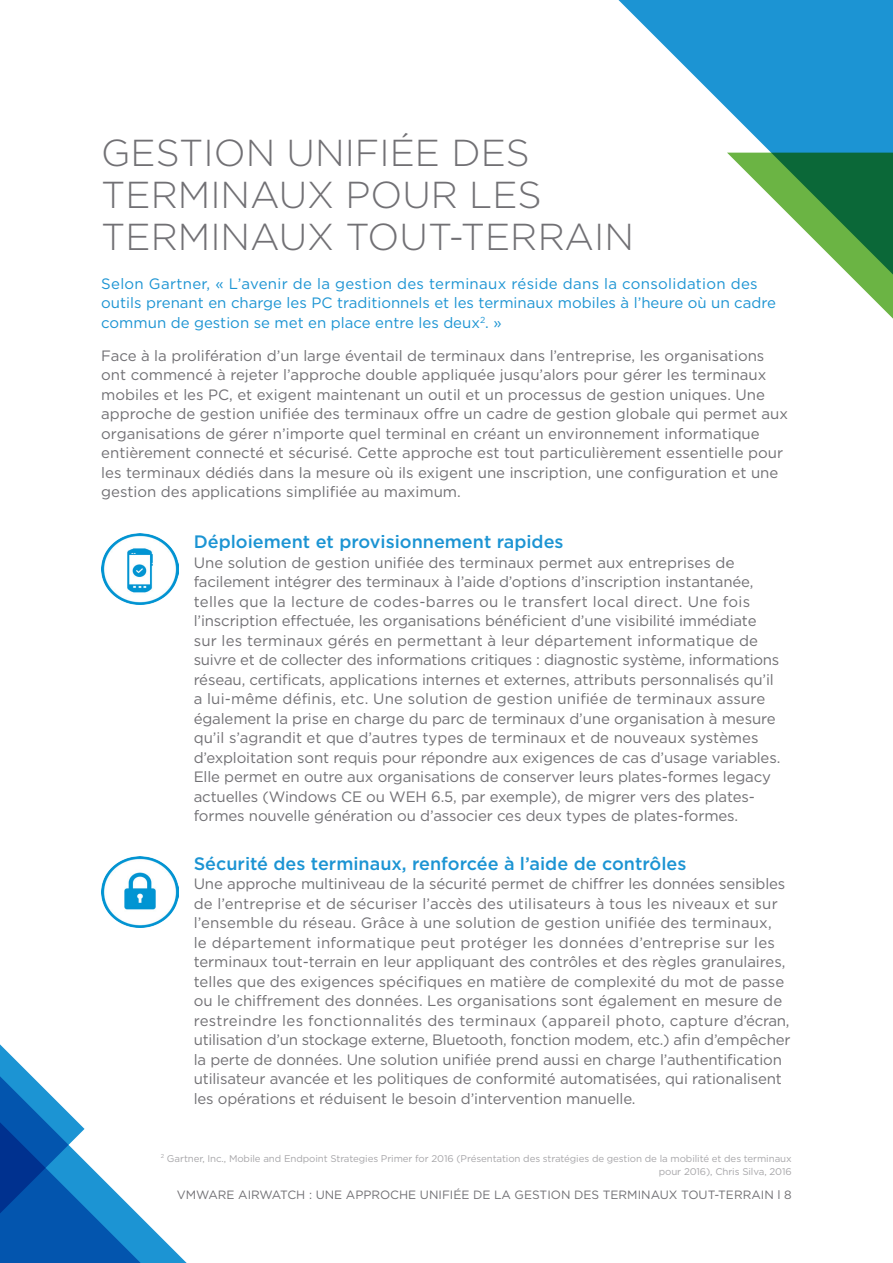
<style>
.page{position:relative;width:893px;height:1263px;background:#fff}
.page>*{position:absolute;margin:0;border:0;box-sizing:border-box;transform-origin:0 0}
.t1{font:300 37.5px/42px "Gotham";color:#717074}
.subhead{font:500 18px "Gotham";color:#1c94d3}
.body{font:15px/19.5px "Gotham";letter-spacing:-.005em;color:#717074}
.body-2{font:15px/19.5px "Gotham";color:#1c94d3}
.body-3{font:12px "Gotham";color:#717074}
.body-4{font:9.75px/13.5px "Gotham";letter-spacing:-.01em;color:#a7a6a9;text-align:right}
</style>
<div class="page">
<svg style="left:618px;top:0;width:275px;height:153px;fill:#1c94d3"></svg>
<svg style="left:85px;top:856px;width:102px;height:407px"></svg>
<svg style="left:0;top:1044px;width:85px;height:219px"></svg>
<img style="left:101px;top:534px;width:78px;height:71px">
<img style="left:101px;top:857px;width:78px;height:71px">
<svg style="left:727px;top:153px;width:166px;height:166px"></svg>
<p class="t1" style="left:101px;top:131px;width:534px">GESTION UNIFIÉE DES<br>TERMINAUX POUR LES<br>TERMINAUX TOUT-TERRAIN</p>
<p class="body-2" style="left:101px;top:273px;width:676px">Selon Gartner, « L’avenir de la gestion des terminaux réside dans la consolidation des outils prenant en charge les PC traditionnels et les terminaux mobiles à l’heure où un cadre commun de gestion se met en place entre les deux<sup>2</sup>. »</p>
<p class="body" style="left:101px;top:345px;width:688px">Face à la prolifération d’un large éventail de terminaux dans l’entreprise, les organisations ont commencé à rejeter l’approche double appliquée jusqu’alors pour gérer les terminaux mobiles et les PC, et exigent maintenant un outil et un processus de gestion uniques. Une approche de gestion unifiée des terminaux offre un cadre de gestion globale qui permet aux organisations de gérer n’importe quel terminal en créant un environnement informatique entièrement connecté et sécurisé. Cette approche est tout particulièrement essentielle pour les terminaux dédiés dans la mesure où ils exigent une inscription, une configuration et une gestion des applications simplifiée au maximum.</p>
<p class="subhead" style="left:194px;top:530px;width:371px">Déploiement et provisionnement rapides</p>
<p class="body" style="left:194px;top:552px;width:588px">Une solution de gestion unifiée des terminaux permet aux entreprises de facilement intégrer des terminaux à l’aide d’options d’inscription instantanée, telles que la lecture de codes-barres ou le transfert local direct. Une fois l’inscription effectuée, les organisations bénéficient d’une visibilité immédiate sur les terminaux gérés en permettant à leur département informatique de suivre et de collecter des informations critiques : diagnostic système, informations réseau, certificats, applications internes et externes, attributs personnalisés qu’il a lui-même définis, etc. Une solution de gestion unifiée de terminaux assure également la prise en charge du parc de terminaux d’une organisation à mesure qu’il s’agrandit et que d’autres types de terminaux et de nouveaux systèmes d’exploitation sont requis pour répondre aux exigences de cas d’usage variables.<br>Elle permet en outre aux organisations de conserver leurs plates-formes legacy actuelles (Windows CE ou WEH 6.5, par exemple), de migrer vers des plates&shy;formes nouvelle génération ou d’associer ces deux types de plates-formes.</p>
<p class="subhead" style="left:194px;top:851px;width:494px">Sécurité des terminaux, renforcée à l’aide de contrôles</p>
<p class="body" style="left:194px;top:874px;width:598px">Une approche multiniveau de la sécurité permet de chiffrer les données sensibles de l’entreprise et de sécuriser l’accès des utilisateurs à tous les niveaux et sur l’ensemble du réseau. Grâce à une solution de gestion unifiée des terminaux,<br>le département informatique peut protéger les données d’entreprise sur les terminaux tout-terrain en leur appliquant des contrôles et des règles granulaires, telles que des exigences spécifiques en matière de complexité du mot de passe ou le chiffrement des données. Les organisations sont également en mesure de restreindre les fonctionnalités des terminaux (appareil photo, capture d’écran, utilisation d’un stockage externe, Bluetooth, fonction modem, etc.) afin d’empêcher la perte de données. Une solution unifiée prend aussi en charge l’authentification utilisateur avancée et les politiques de conformité automatisées, qui rationalisent les opérations et réduisent le besoin d’intervention manuelle.</p>
<p class="body-4" style="left:161px;top:1151px;width:632px"><sup>2</sup> Gartner, Inc., Mobile and Endpoint Strategies Primer for 2016 (Présentation des stratégies de gestion de la mobilité et des terminaux pour 2016), Chris Silva, 2016</p>
<p class="body-3" style="left:177px;top:1187px;width:616px">VMWARE AIRWATCH : UNE APPROCHE UNIFIÉE DE LA GESTION DES TERMINAUX TOUT-TERRAIN l 8</p>
</div>
